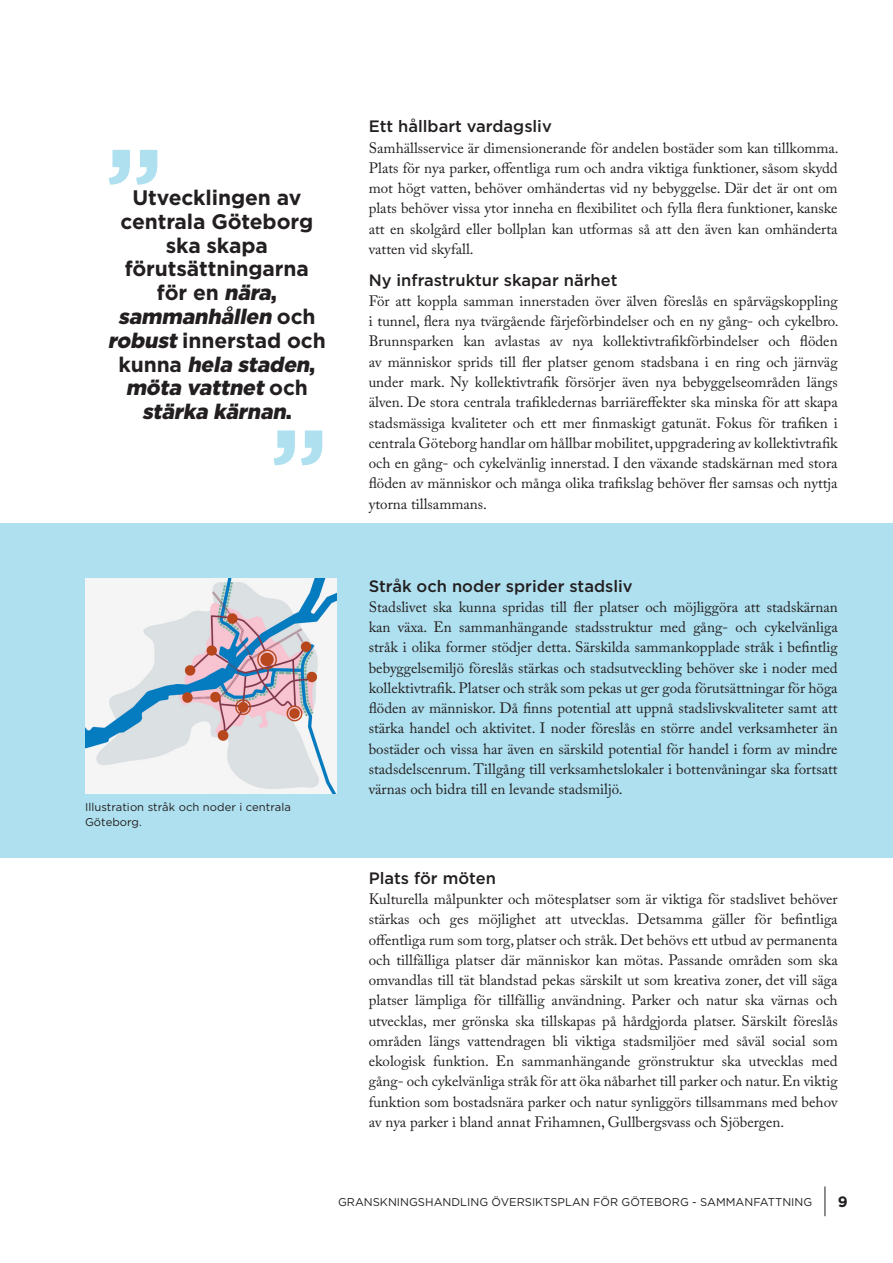
<style>
.page{position:relative;width:893px;height:1263px;background:#fff}
.page>*{position:absolute;margin:0;border:0;box-sizing:border-box;transform-origin:0 0}
.t1{font:700 108px "Gotham";color:#afe0ef}
.Rubrik_4{font:700 21px/23.7px "Gotham";letter-spacing:-.005em;color:#231f20;text-align:center}
.Rubrik_3_-_onumrerad{font:500 16.5px "Gotham";color:#231f20}
.Brödtext_utan_indrag{font:15px/20.2px "Adobe Caslon Pro";color:#231f20;text-align:justify}
.t2{font:700 15px "Gotham";color:#231f20}
.Bildtext_Gotham{font:11.25px/15px "Gotham";color:#231f20}
.s1{font-weight:900;font-style:italic}
.s2{font-weight:900}
</style>
<div class="page">
<hr style="left:825px;top:1186px;width:1px;height:30px;background:#231f20">
<div style="left:0;top:524px;width:893px;height:334px;background:#afe0ef"></div>
<img style="left:85px;top:578px;width:251px;height:215px">
<p class="t1" style="left:105px;top:116px;width:60px">”</p>
<h4 class="Rubrik_4" style="left:108px;top:186px;width:220px">Utvecklingen av centrala Göteborg ska skapa förutsättningarna för en <span class="s1">nära</span><span class="s2">, </span><span class="s1">sammanhållen</span> o c h <span class="s1">robust</span>innerstad och k u n n a <span class="s1">hela staden</span><span class="s2">, </span><span class="s1">möta vattnet</span> o c h <span class="s1">stärka kärnan</span><span class="s2">.</span></h4>
<p class="t1" style="left:270px;top:396px;width:60px">”</p>
<h3 class="Rubrik_3_-_onumrerad" style="left:369px;top:116px;width:185px">Ett hållbart vardagsliv</h3>
<p class="Brödtext_utan_indrag" style="left:369px;top:137px;width:472px">Samhällsservice är dimensionerande för andelen bostäder som kan tillkomma.<br>Plats för nya parker, offentliga rum och andra viktiga funktioner, såsom skydd mot högt vatten, behöver omhändertas vid ny bebyggelse. Där det är ont om plats behöver vissa ytor inneha en flexibilitet och fylla flera funktioner, kanske att en skolgård eller bollplan kan utformas så att den även kan omhänderta vatten vid skyfall.</p>
<h3 class="Rubrik_3_-_onumrerad" style="left:369px;top:269px;width:250px">Ny infrastruktur skapar närhet</h3>
<p class="Brödtext_utan_indrag" style="left:369px;top:291px;width:472px">För att koppla samman innerstaden över älven föreslås en spårvägskoppling i tunnel, flera nya tvärgående färjeförbindelser och en ny gång- och cykelbro.<br>Brunnsparken kan avlastas av nya kollektivtrafikförbindelser och flöden av människor sprids till fler platser genom stadsbana i en ring och järnväg under mark. Ny kollektivtrafik försörjer även nya bebyggelseområden längs älven. De stora centrala trafikledernas barriäreffekter ska minska för att skapa stadsmässiga kvaliteter och ett mer finmaskigt gatunät. Fokus för trafiken i centrala Göteborg handlar om hållbar mobilitet, uppgradering av kollektivtrafik och en gång- och cykelvänlig innerstad. I den växande stadskärnan med stora flöden av människor och många olika trafikslag behöver fler samsas och nyttja ytorna tillsammans.</p>
<p class="Bildtext_Gotham" style="left:85px;top:800px;width:207px">Illustration stråk och noder i centrala<br>Göteborg.</p>
<h3 class="Rubrik_3_-_onumrerad" style="left:369px;top:575px;width:265px">Stråk och noder sprider stadsliv</h3>
<p class="Brödtext_utan_indrag" style="left:369px;top:596px;width:470px">Stadslivet ska kunna spridas till fler platser och möjliggöra att stadskärnan kan växa. En sammanhängande stadsstruktur med gång- och cykelvänliga stråk i olika former stödjer detta. Särskilda sammankopplade stråk i befintlig bebyggelsemiljö föreslås stärkas och stadsutveckling behöver ske i noder med kollektivtrafik. Platser och stråk som pekas ut ger goda förutsättningar för höga flöden av människor. Då finns potential att uppnå stadslivskvaliteter samt att stärka handel och aktivitet. I noder föreslås en större andel verksamheter än bostäder och vissa har även en särskild potential för handel i form av mindre stadsdelscenrum. Tillgång till verksamhetslokaler i bottenvåningar ska fortsatt värnas och bidra till en levande stadsmiljö.</p>
<h3 class="Rubrik_3_-_onumrerad" style="left:369px;top:867px;width:129px">Plats för möten</h3>
<p class="Brödtext_utan_indrag" style="left:369px;top:889px;width:470px">Kulturella målpunkter och mötesplatser som är viktiga för stadslivet behöver stärkas och ges möjlighet att utvecklas. Detsamma gäller för befintliga offentliga rum som torg, platser och stråk. Det behövs ett utbud av permanenta och tillfälliga platser där människor kan mötas. Passande områden som ska omvandlas till tät blandstad pekas särskilt ut som kreativa zoner, det vill säga platser lämpliga för tillfällig användning. Parker och natur ska värnas och utvecklas, mer grönska ska tillskapas på hårdgjorda platser. Särskilt föreslås områden längs vattendragen bli viktiga stadsmiljöer med såväl social som ekologisk funktion. En sammanhängande grönstruktur ska utvecklas med gång- och cykelvänliga stråk för att öka nåbarhet till parker och natur. En viktig funktion som bostadsnära parker och natur synliggörs tillsammans med behov av nya parker i bland annat Frihamnen, Gullbergsvass och Sjöbergen.</p>
<p class="Bildtext_Gotham" style="left:338px;top:1194px;width:476px">GRANSKNINGSHANDLING ÖVERSIKTSPLAN FÖR GÖTEBORG - SAMMANFATTNING</p>
<p class="t2" style="left:838px;top:1191px;width:11px">9</p>
</div>
